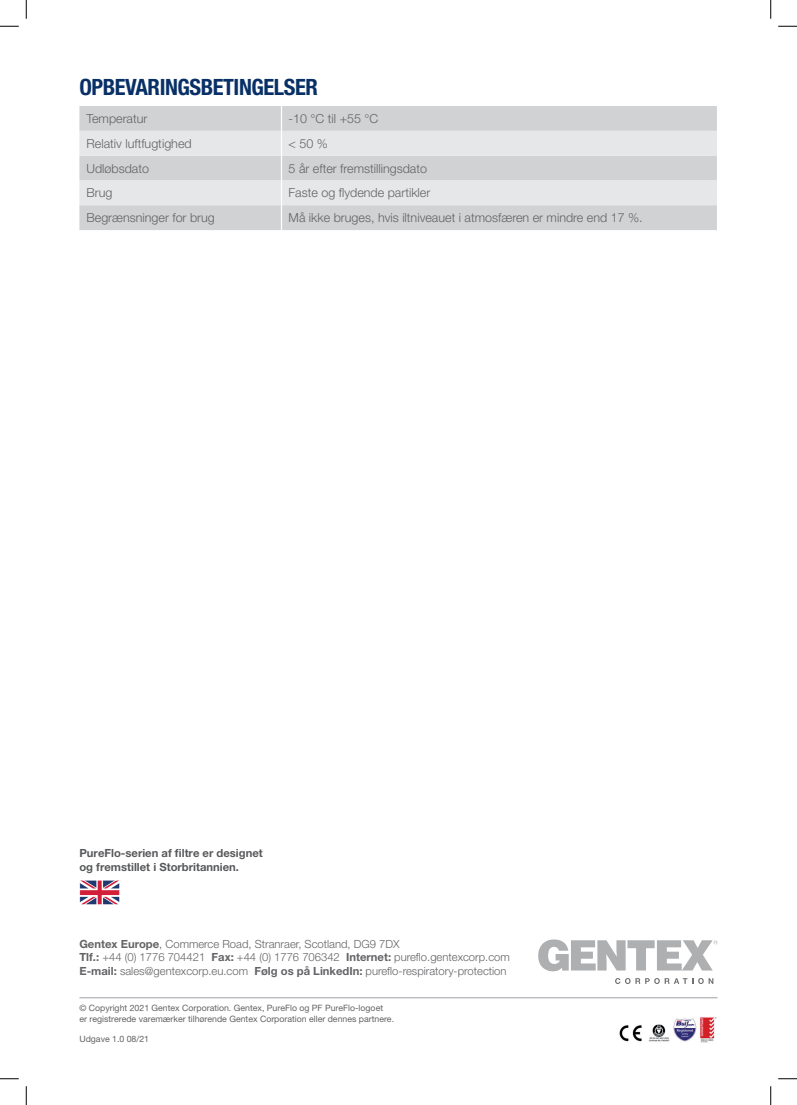
<style>
.page{position:relative;width:797px;height:1105px;background:#fff}
.page>*{position:absolute;margin:0;border:0;box-sizing:border-box;transform-origin:0 0}
.t1{font:700 condensed 22.5px "Helvetica Neue LT Pro";letter-spacing:-.02em;color:#083066}
.t2{font:300 12.5px "Helvetica Neue LT Pro";color:#636366}
.t3{font:300 11.25px/13.8px "Helvetica Neue LT Pro";color:#636366}
.t4{font:700 11.25px/13.5px "Helvetica Neue LT Pro";color:#57585a}
.t5{font:8.75px/10.5px "Helvetica Neue LT Pro";color:#636366}
.s1{font-weight:700}
</style>
<div class="page">
<hr style="left:79px;top:997px;width:638px;height:1px;background:#b2b3b7">
<svg style="left:615px;top:978px;width:98px;height:6px"></svg>
<svg style="left:538px;top:939px;width:179px;height:32px"></svg>
<svg style="left:79px;top:880px;width:41px;height:25px"></svg>
<svg style="left:79px;top:106px;width:638px;height:124px;background:#d9dadc"></svg>
<img style="left:619px;top:1017px;width:98px;height:26px">
<svg style="left:0;top:25px;width:19px;height:2px"></svg>
<svg style="left:778px;top:25px;width:19px;height:2px"></svg>
<svg style="left:0;top:1078px;width:19px;height:1px"></svg>
<svg style="left:778px;top:1078px;width:19px;height:1px"></svg>
<svg style="left:25px;top:0;width:2px;height:19px"></svg>
<svg style="left:25px;top:1086px;width:2px;height:19px"></svg>
<svg style="left:770px;top:0;width:1px;height:19px"></svg>
<svg style="left:770px;top:1086px;width:1px;height:19px"></svg>
<p class="t1" style="left:79px;top:74px;width:240px">OPBEVARINGSBETINGELSER</p>
<p class="t2" style="left:86px;top:111px;width:62px">Temperatur</p>
<p class="t2" style="left:288px;top:111px;width:91px">-10 °C til +55 °C</p>
<p class="t2" style="left:86px;top:136px;width:107px">Relativ luftfugtighed</p>
<p class="t2" style="left:288px;top:136px;width:41px">&lt; 50 %</p>
<p class="t2" style="left:86px;top:160px;width:64px">Udløbsdato</p>
<p class="t2" style="left:288px;top:160px;width:140px">5 år efter fremstillingsdato</p>
<p class="t2" style="left:86px;top:185px;width:27px">Brug</p>
<p class="t2" style="left:288px;top:185px;width:143px">Faste og flydende partikler</p>
<p class="t2" style="left:86px;top:210px;width:130px">Begrænsninger for brug</p>
<p class="t2" style="left:288px;top:210px;width:356px">Må ikke bruges, hvis iltniveauet i atmosfæren er mindre end 17 %.</p>
<p class="t4" style="left:79px;top:846px;width:185px">PureFlo-serien af filtre er designet og fremstillet i Storbritannien.</p>
<p class="t3" style="left:79px;top:936px;width:432px"><span class="s1">Gentex Europe</span>, Commerce Road, Stranraer, Scotland, DG9 7DX<br><span class="s1">Tlf.:</span> +44 (0) 1776 704421 <span class="s1">Fax:</span> +44 (0) 1776 706342 <span class="s1">Internet:</span> pureflo.gentexcorp.com<br><span class="s1">E-mail:</span> sales@gentexcorp.eu.com <span class="s1">Følg os på LinkedIn:</span> pureflo-respiratory-protection</p>
<p class="t5" style="left:79px;top:1002px;width:316px">© Copyright 2021 Gentex Corporation. Gentex, PureFlo og PF PureFlo-logoet<br>er registrerede varemærker tilhørende Gentex Corporation eller dennes partnere.</p>
<p class="t5" style="left:79px;top:1034px;width:71px">Udgave 1.0 08/21</p>
</div>
